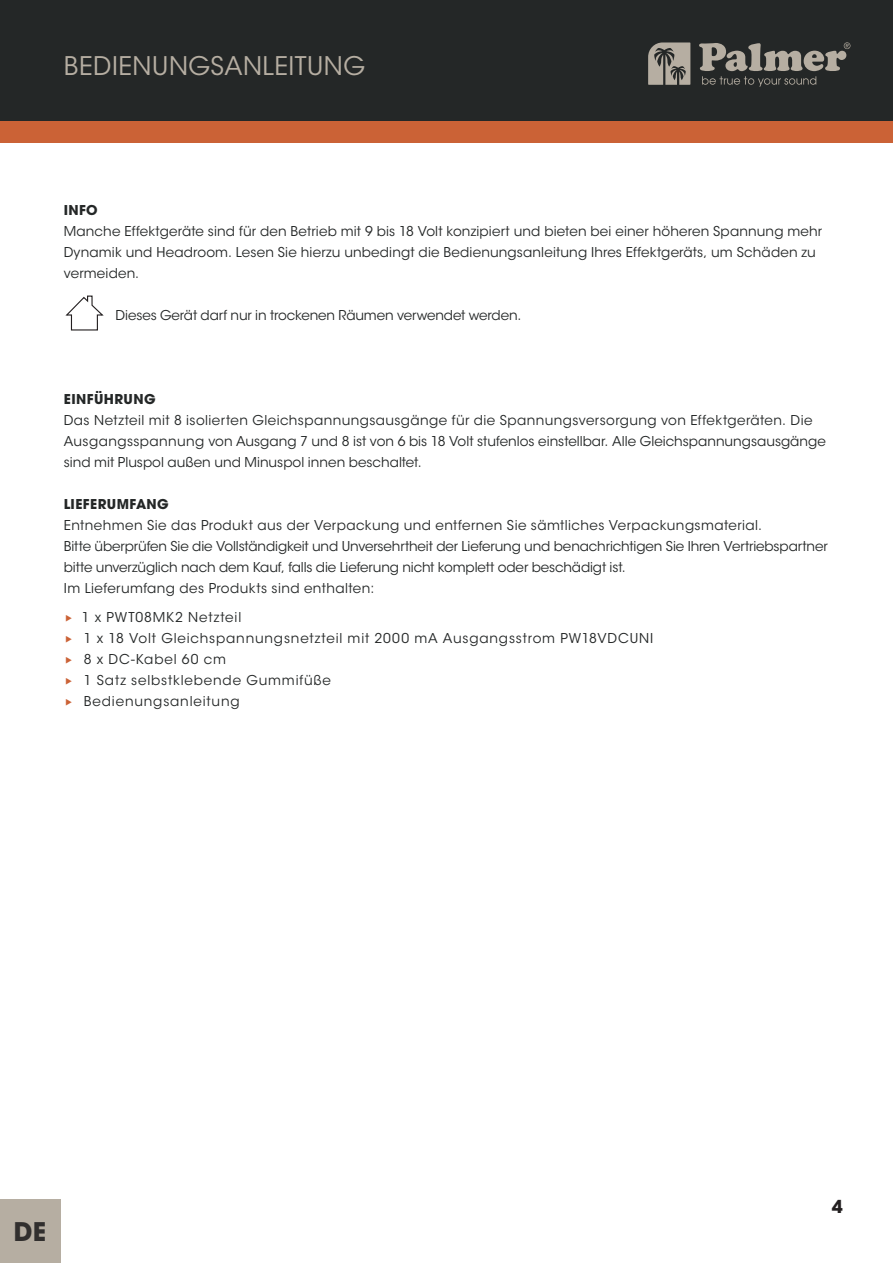
<style>
.page{position:relative;width:893px;height:1263px;background:#fff}
.page>*{position:absolute;margin:0;border:0;box-sizing:border-box;transform-origin:0 0}
.t1{font:25.5px "ITC Avant Garde Std";letter-spacing:.02em;color:#b6aea2}
.t2{font:700 25.5px "ITC Avant Garde Std";color:#312f2e}
.t3{font:700 17.7px "ITC Avant Garde Std";color:#231f20}
.t4{font:13.5px/21px "ITC Avant Garde Std";letter-spacing:.01em;color:#242727}
.t5{font:13.5px/21px "ITC Avant Garde Std";letter-spacing:-.01em;color:#242727}
.t6{font:13.5px "ITC Avant Garde Std";letter-spacing:.06em;color:#242727}
.t7{font:13.5px "ITC Avant Garde Std";letter-spacing:.03em;color:#242727}
.t8{font:700 13.5px "ITC Avant Garde Std";letter-spacing:.03em;color:#242727}
.t9{font:13.5px "ITC Avant Garde Std";letter-spacing:.065em;color:#242727}
</style>
<div class="page">
<div style="left:0;top:0;width:893px;height:123px;background:#242727"></div>
<div style="left:0;top:121px;width:893px;height:21px;background:#cb6236"></div>
<svg style="left:648px;top:42px;width:42px;height:43px"></svg>
<svg style="left:699px;top:42px;width:151px;height:45px"></svg>
<div style="left:0;top:1199px;width:61px;height:64px;background:#b6aea2"></div>
<svg style="left:65px;top:295px;width:39px;height:36px"></svg>
<p class="t1" style="left:64px;top:50px;width:303px">BEDIENUNGSANLEITUNG</p>
<p class="t8" style="left:64px;top:201px;width:35px">INFO</p>
<p class="t4" style="left:64px;top:221px;width:760px">Manche Effektgeräte sind für den Betrieb mit 9 bis 18 Volt konzipiert und bieten bei einer höheren Spannung mehr<br>Dynamik und Headroom. Lesen Sie hierzu unbedingt die Bedienungsanleitung Ihres Effektgeräts, um Schäden zu vermeiden.</p>
<p class="t5" style="left:116px;top:305px;width:407px">Dieses Gerät darf nur in trockenen Räumen verwendet werden.</p>
<p class="t8" style="left:64px;top:390px;width:93px">EINFÜHRUNG</p>
<p class="t4" style="left:64px;top:410px;width:764px">Das Netzteil mit 8 isolierten Gleichspannungsausgänge für die Spannungsversorgung von Effektgeräten. Die<br>Ausgangsspannung von Ausgang 7 und 8 ist von 6 bis 18 Volt stufenlos einstellbar. Alle Gleichspannungsausgänge sind mit Pluspol außen und Minuspol innen beschaltet.</p>
<p class="t8" style="left:64px;top:495px;width:106px">LIEFERUMFANG</p>
<p class="t7" style="left:64px;top:517px;width:700px">Entnehmen Sie das Produkt aus der Verpackung und entfernen Sie sämtliches Verpackungsmaterial.</p>
<p class="t5" style="left:64px;top:536px;width:765px">Bitte überprüfen Sie die Vollständigkeit und Unversehrtheit der Lieferung und benachrichtigen Sie Ihren Vertriebspartner bitte unverzüglich nach dem Kauf, falls die Lieferung nicht komplett oder beschädigt ist.</p>
<p class="t7" style="left:64px;top:580px;width:312px">Im Lieferumfang des Produkts sind enthalten:</p>
<p class="t9" style="left:82px;top:609px;width:161px">1 x PWT08MK2 Netzteil</p>
<p class="t6" style="left:84px;top:630px;width:571px">1 x 18 Volt Gleichspannungsnetzteil mit 2000 mA Ausgangsstrom PW18VDCUNI</p>
<p class="t6" style="left:84px;top:651px;width:144px">8 x DC-Kabel 60 cm</p>
<p class="t6" style="left:84px;top:672px;width:249px">1 Satz selbstklebende Gummifüße</p>
<p class="t6" style="left:84px;top:693px;width:157px">Bedienungsanleitung</p>
<p class="t2" style="left:14px;top:1214px;width:34px">DE</p>
<h2 class="t3" style="left:832px;top:1194px;width:12px">4</h2>
</div>
